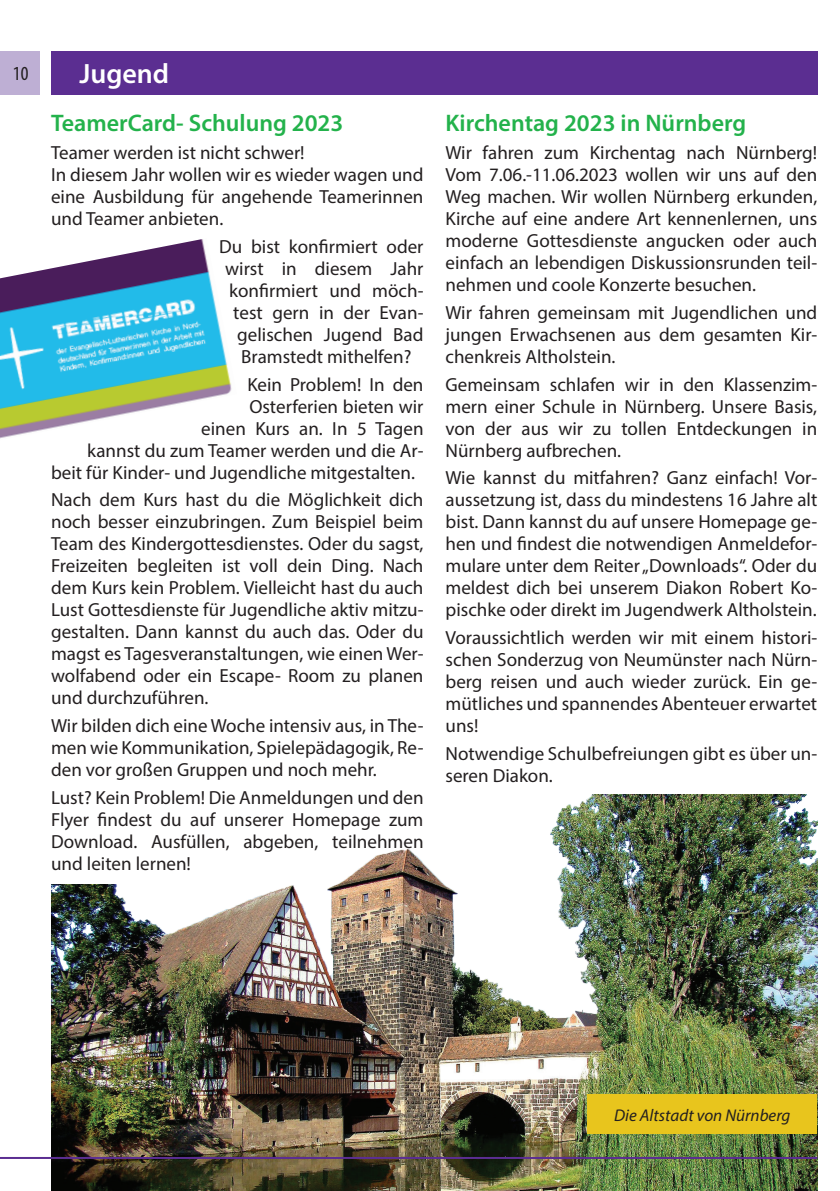
<style>
.page{position:relative;width:840px;height:1191px;background:#fff}
.page>*{position:absolute;margin:0;border:0;box-sizing:border-box;transform-origin:0 0}
.t1{font:600 28px "Myriad Pro";color:#fff}
.t2{font:600 24px "Myriad Pro";color:#23b24b}
.t3{font:condensed 20px "Myriad Pro";color:#231f20}
.t4{font:19px/22px "Myriad Pro";color:#231f20;text-align:justify}
.t5{font:italic 17px "Myriad Pro";color:#231f20}
</style>
<div class="page">
<img style="left:51px;top:794px;width:765px;height:397px">
<div style="left:0;top:831px;width:135px;height:52px;background:#fff"></div>
<div style="left:0;top:51px;width:40px;height:43px;background:#beafd4"></div>
<div style="left:51px;top:51px;width:765px;height:43px;background:#5b2e91"></div>
<img style="left:0;top:239px;width:232px;height:200px">
<hr style="left:0;top:1157px;width:816px;height:2px;background:#5b2e91">
<div style="left:587px;top:1094px;width:229px;height:40px;background:#e8c51d"></div>
<p class="t3" style="left:13px;top:62px;width:17px">10</p>
<h1 class="t1" style="left:79px;top:56px;width:91px">Jugend</h1>
<p class="t2" style="left:51px;top:108px;width:293px">TeamerCard- Schulung 2023</p>
<p class="t4" style="left:51px;top:141px;width:374px;text-align:left">Teamer werden ist nicht schwer!<br>In diesem Jahr wollen wir es wieder wagen und eine Ausbildung für angehende Teamerinnen und Teamer anbieten.</p>
<p class="t4" style="left:219px;top:235px;width:206px">Du bist konfirmiert oder</p>
<p class="t4" style="left:225px;top:257px;width:199px">wirst in diesem Jahr</p>
<p class="t4" style="left:229px;top:279px;width:196px">konfirmiert und möch-</p>
<p class="t4" style="left:233px;top:301px;width:191px">test gern in der Evan-</p>
<p class="t4" style="left:237px;top:323px;width:187px">gelischen Jugend Bad</p>
<p class="t4" style="left:241px;top:345px;width:171px">Bramstedt mithelfen?</p>
<p class="t4" style="left:247px;top:373px;width:177px">Kein Problem! In den</p>
<p class="t4" style="left:249px;top:395px;width:176px">Osterferien bieten wir</p>
<p class="t4" style="left:201px;top:417px;width:224px">einen Kurs an. In 5 Tagen</p>
<p class="t4" style="left:87px;top:439px;width:337px">kannst du zum Teamer werden und die Ar-</p>
<p class="t4" style="left:51px;top:461px;width:365px">beit für Kinder- und Jugendliche mitgestalten.</p>
<p class="t4" style="left:51px;top:488px;width:374px">Nach dem Kurs hast du die Möglichkeit dich noch besser einzubringen. Zum Beispiel beim Team des Kindergottesdienstes. Oder du sagst, Freizeiten begleiten ist voll dein Ding. Nach dem Kurs kein Problem. Vielleicht hast du auch Lust Gottesdienste für Jugendliche aktiv mitzu&shy;gestalten. Dann kannst du auch das. Oder du magst es Tagesveranstaltungen, wie einen Wer&shy;wolfabend oder ein Escape- Room zu planen und durchzuführen.</p>
<p class="t4" style="left:51px;top:714px;width:374px">Wir bilden dich eine Woche intensiv aus, in The&shy;men wie Kommunikation, Spielepädagogik, Re&shy;den vor großen Gruppen und noch mehr.</p>
<p class="t4" style="left:51px;top:786px;width:374px">Lust? Kein Problem! Die Anmeldungen und den Flyer findest du auf unserer Homepage zum Download. Ausfüllen, abgeben, teilnehmen und leiten lernen!</p>
<p class="t2" style="left:445px;top:108px;width:302px">Kirchentag 2023 in Nürnberg</p>
<p class="t4" style="left:445px;top:141px;width:373px">Wir fahren zum Kirchentag nach Nürnberg!<br>Vom 7.06.-11.06.2023 wollen wir uns auf den Weg machen. Wir wollen Nürnberg erkunden, Kirche auf eine andere Art kennenlernen, uns moderne Gottesdienste angucken oder auch einfach an lebendigen Diskussionsrunden teil&shy;nehmen und coole Konzerte besuchen.</p>
<p class="t4" style="left:445px;top:301px;width:373px">Wir fahren gemeinsam mit Jugendlichen und jungen Erwachsenen aus dem gesamten Kir&shy;chenkreis Altholstein.</p>
<p class="t4" style="left:445px;top:373px;width:373px">Gemeinsam schlafen wir in den Klassenzim&shy;mern einer Schule in Nürnberg. Unsere Basis, von der aus wir zu tollen Entdeckungen in Nürnberg aufbrechen.</p>
<p class="t4" style="left:445px;top:466px;width:373px">Wie kannst du mitfahren? Ganz einfach! Vor&shy;aussetzung ist, dass du mindestens 16 Jahre alt bist. Dann kannst du auf unsere Homepage ge&shy;hen und findest die notwendigen Anmeldefor&shy;mulare unter dem Reiter „Downloads“. Oder du meldest dich bei unserem Diakon Robert Ko&shy;pischke oder direkt im Jugendwerk Altholstein.</p>
<p class="t4" style="left:445px;top:626px;width:373px">Voraussichtlich werden wir mit einem histori&shy;schen Sonderzug von Neumünster nach Nürn&shy;berg reisen und auch wieder zurück. Ein ge&shy;mütliches und spannendes Abenteuer erwartet uns!</p>
<p class="t4" style="left:445px;top:742px;width:373px">Notwendige Schulbefreiungen gibt es über un&shy;seren Diakon.</p>
<p class="t5" style="left:613px;top:1104px;width:178px">Die Altstadt von Nürnberg</p>
</div>
